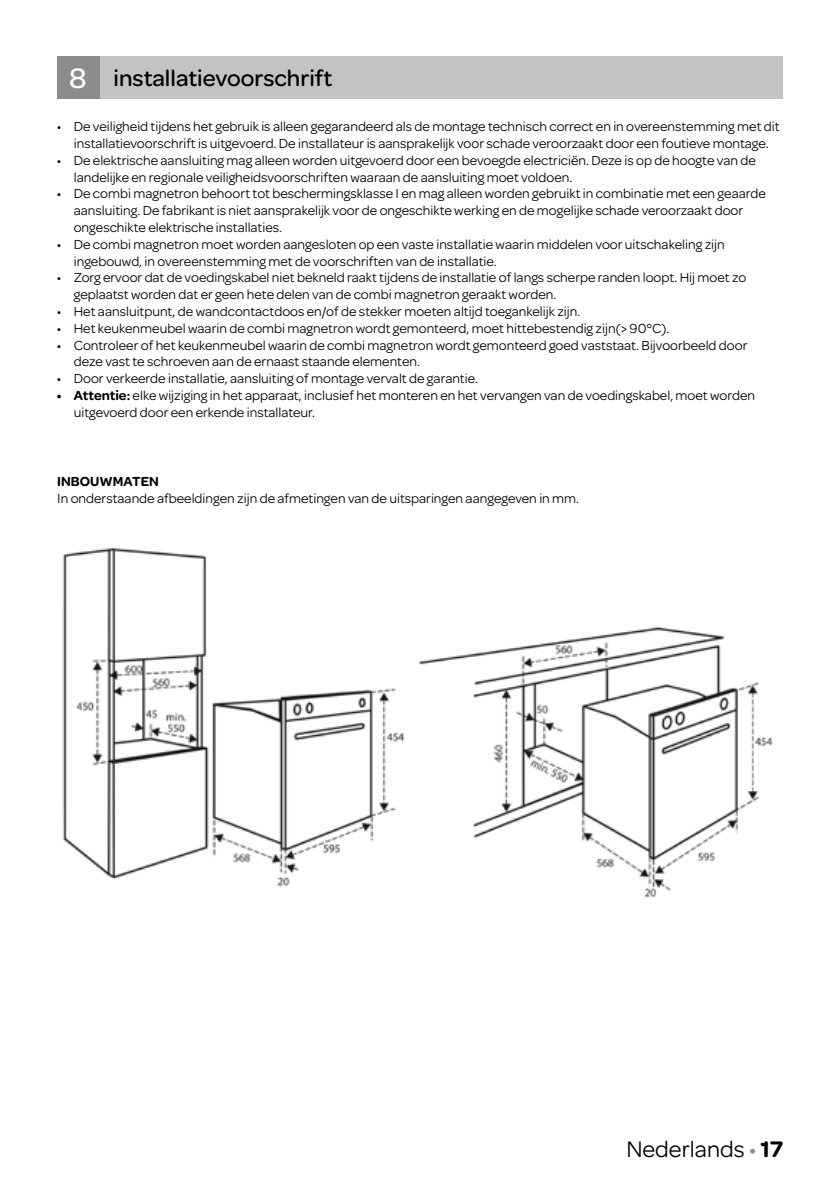
<style>
.page{position:relative;width:840px;height:1191px;background:#fff}
.page>*{position:absolute;margin:0;border:0;box-sizing:border-box;transform-origin:0 0}
.t1{font:500 24px "Omnes";color:#000}
.t2{font:24px "Omnes";color:#000}
.t3{font:14px/16.8px "Omnes";color:#000}
.t4{font:600 14px "Omnes";color:#000}
.s1{font-size:30px;color:#fff}
.s2{font-weight:600}
.s3{color:#8a8c8e}
</style>
<div class="page">
<div style="left:83px;top:57px;width:699px;height:42px;background:#c1c3c5"></div>
<div style="left:57px;top:57px;width:42px;height:42px;background:#8a8c8e"></div>
<img style="left:62px;top:547px;width:711px;height:351px">
<h1 class="t1" style="left:69px;top:62px;width:264px"><span class="s1">8</span> installatievoorschrift</h1>
<p class="t3" style="left:57px;top:117px;width:724px;text-align:center">• De veiligheid tijdens het gebruik is alleen gegarandeerd als de montage technisch correct en in overeenstemming met dit installatievoorschrift is uitgevoerd. De installateur is aansprakelijk voor schade veroorzaakt door een foutieve montage.</p>
<p class="t3" style="left:74px;top:151px;width:683px;text-indent:-17px">• De elektrische aansluiting mag alleen worden uitgevoerd door een bevoegde electriciën. Deze is op de hoogte van de landelijke en regionale veiligheidsvoorschriften waaraan de aansluiting moet voldoen.</p>
<p class="t3" style="left:74px;top:184px;width:693px;text-indent:-17px">• De combi magnetron behoort tot beschermingsklasse I en mag alleen worden gebruikt in combinatie met een geaarde aansluiting. De fabrikant is niet aansprakelijk voor de ongeschikte werking en de mogelijke schade veroorzaakt door ongeschikte elektrische installaties.</p>
<p class="t3" style="left:74px;top:235px;width:652px;text-indent:-17px">• De combi magnetron moet worden aangesloten op een vaste installatie waarin middelen voor uitschakeling zijn ingebouwd, in overeenstemming met de voorschriften van de installatie.</p>
<p class="t3" style="left:74px;top:268px;width:673px;text-indent:-17px">• Zorg ervoor dat de voedingskabel niet bekneld raakt tijdens de installatie of langs scherpe randen loopt. Hij moet zo geplaatst worden dat er geen hete delen van de combi magnetron geraakt worden.</p>
<p class="t3" style="left:57px;top:302px;width:525px">• Het aansluitpunt, de wandcontactdoos en/of de stekker moeten altijd toegankelijk zijn.</p>
<p class="t3" style="left:57px;top:319px;width:613px">• Het keukenmeubel waarin de combi magnetron wordt gemonteerd, moet hittebestendig zijn(&gt; 90°C).</p>
<p class="t3" style="left:74px;top:336px;width:674px;text-indent:-17px">• Controleer of het keukenmeubel waarin de combi magnetron wordt gemonteerd goed vaststaat. Bijvoorbeeld door deze vast te schroeven aan de ernaast staande elementen.</p>
<p class="t3" style="left:57px;top:369px;width:422px">• Door verkeerde installatie, aansluiting of montage vervalt de garantie.</p>
<p class="t3" style="left:74px;top:386px;width:682px;text-indent:-17px"><span class="s2">• Attentie:</span> elke wijziging in het apparaat, inclusief het monteren en het vervangen van de voedingskabel, moet worden uitgevoerd door een erkende installateur.</p>
<p class="t4" style="left:57px;top:472px;width:103px">INBOUWMATEN</p>
<p class="t3" style="left:57px;top:489px;width:523px">In onderstaande afbeeldingen zijn de afmetingen van de uitsparingen aangegeven in mm.</p>
<h1 class="t2" style="left:626px;top:1132px;width:158px">Nederlands <span class="s3">•</span> <span class="s2">17</span></h1>
</div>
